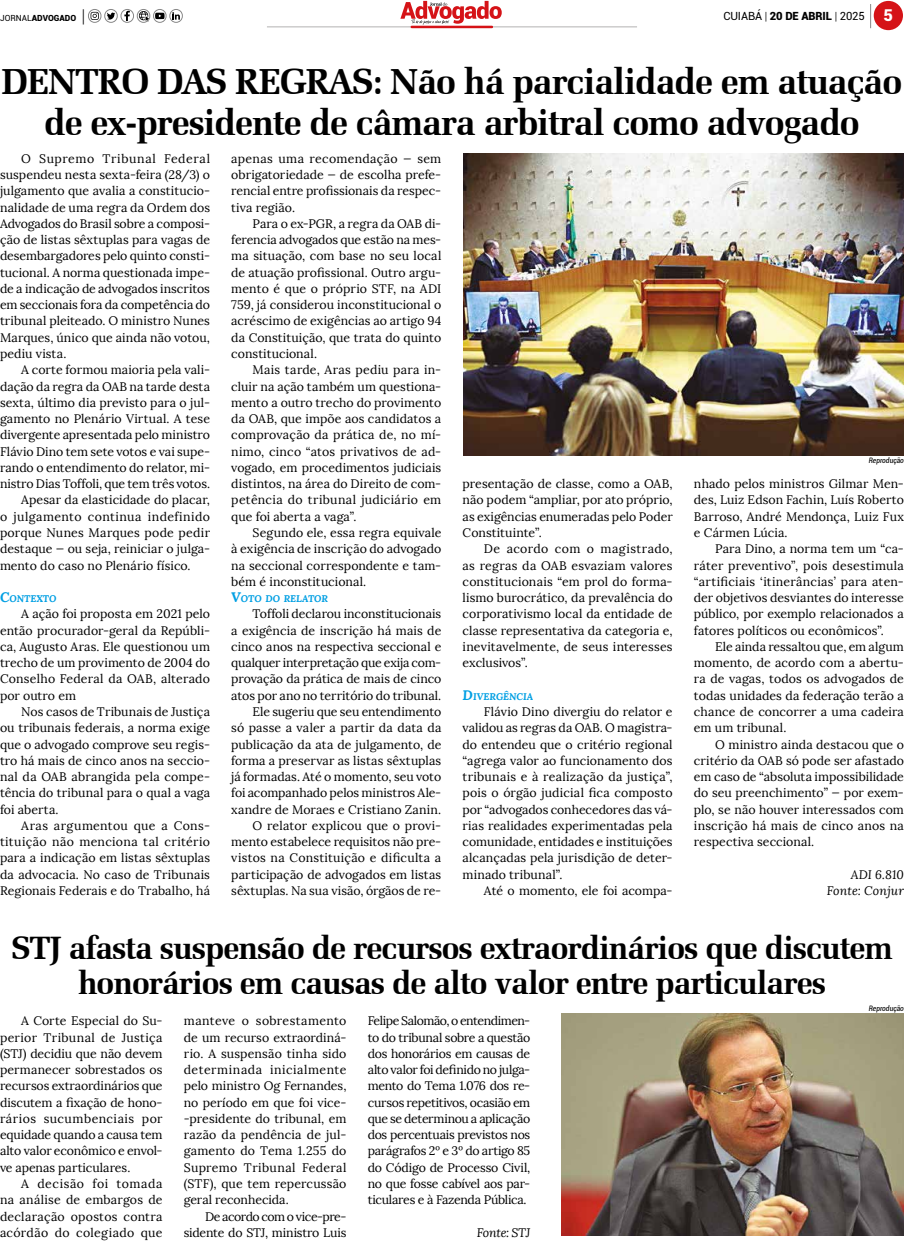
<style>
.page{position:relative;width:904px;height:1241px;background:#fff}
.page>*{position:absolute;margin:0;border:0;box-sizing:border-box;transform-origin:0 0}
.t1{font:700 36.25px/41.5px "Zapf Elliptical 711 BT";letter-spacing:-.03em;color:#000;text-align:center}
.t2{font:700 32.38px/34.8px "Zapf Elliptical 711 BT";letter-spacing:-.03em;color:#000;text-align:center}
.t3{font:12.38px/16.2px "Lora";color:#000;text-align:justify}
.t4{font:12.38px/16.2px "Lora";letter-spacing:-.025em;color:#000;text-align:right}
.t5{font:12.38px "Lora";letter-spacing:.03em;color:#000}
.t6{font:12.38px "Lora";letter-spacing:.02em;color:#000}
.t7{font:italic 12.38px/16.2px "Lora";color:#000;text-align:right}
.t8{font:italic 12.38px "Lora";letter-spacing:-.025em;color:#000}
.t9{font:11.25px "Roboto";letter-spacing:-.01em;color:#000}
.t10{font:italic 700 9.62px "Lora";color:#009fe3}
.t11{font:900 8.38px "Roboto";color:#000}
.t12{font:italic condensed 7.5px "Roboto";color:#000}
.s1{font-weight:400}
.s2{font-weight:400;font-size:17.75px}
.s3{font-weight:300}
.s4{font-weight:900}
.s5{font-weight:900;font-size:16.25px;color:#fff}
.s6{font-size:13.75px}
</style>
<div class="page">
<svg style="left:870px;top:4px;width:1px;height:24px"></svg>
<svg style="left:124px;top:11px;width:6px;height:10px"></svg>
<div style="left:120px;top:9px;width:14px;height:14px;border:1px solid #878787;border-radius:6px"></div>
<svg style="left:139px;top:11px;width:9px;height:10px"></svg>
<div style="left:137px;top:9px;width:13px;height:14px;border:1px solid #878787;border-radius:6px"></div>
<div style="left:104px;top:9px;width:14px;height:14px;border:1px solid #878787;border-radius:6px"></div>
<svg style="left:107px;top:13px;width:8px;height:7px"></svg>
<div style="left:88px;top:9px;width:13px;height:14px;border:1px solid #878787;border-radius:6px"></div>
<svg style="left:91px;top:12px;width:8px;height:8px"></svg>
<div style="left:153px;top:9px;width:13px;height:14px;border:1px solid #878787;border-radius:6px"></div>
<svg style="left:155px;top:13px;width:10px;height:6px"></svg>
<div style="left:169px;top:9px;width:14px;height:14px;border:1px solid #878787;border-radius:6px"></div>
<svg style="left:172px;top:12px;width:8px;height:8px"></svg>
<hr style="left:267px;top:27px;width:370px;height:1px;background:#b3b2b2">
<div style="left:410px;top:26px;width:83px;height:2px;border:1px solid #d51317"></div>
<svg style="left:400px;top:1px;width:101px;height:24px"></svg>
<div style="left:873px;top:1px;width:30px;height:29px;background:#d51317;border-radius:50%"></div>
<img style="left:463px;top:153px;width:441px;height:302px">
<img style="left:562px;top:1013px;width:342px;height:222px">
<p class="t11" style="left:0;top:12px;width:86px"><span class="s1">JORNAL</span>ADVOGADO <span class="s2">|</span></p>
<p class="t9" style="left:723px;top:8px;width:171px">CUIABÁ <span class="s3">|</span> <span class="s4">20 DE ABRIL</span> <span class="s3">|</span> 2025 <span class="s5">5</span></p>
<h1 class="t1" style="left:2px;top:60px;width:902px">DENTRO DAS REGRAS: Não há parcialidade em atuação de ex-presidente de câmara arbitral como advogado</h1>
<p class="t3" style="left:0;top:150px;width:211px;text-indent:21px">O Supremo Tribunal Federal suspendeu nesta sexta-feira (28/3) o julgamento que avalia a constitucio&shy;nalidade de uma regra da Ordem dos Advogados do Brasil sobre a composi&shy;ção de listas sêxtuplas para vagas de desembargadores pelo quinto consti&shy;tucional. A norma questionada impe&shy;de a indicação de advogados inscritos em seccionais fora da competência do tribunal pleiteado. O ministro Nunes Marques, único que ainda não votou, pediu vista.</p>
<p class="t3" style="left:21px;top:362px;width:190px">A corte formou maioria pela vali-</p>
<p class="t3" style="left:0;top:378px;width:211px">dação da regra da OAB na tarde desta</p>
<p class="t3" style="left:0;top:394px;width:211px">sexta, último dia previsto para o jul-</p>
<p class="t3" style="left:0;top:410px;width:211px">gamento no Plenário Virtual. A tese</p>
<p class="t3" style="left:0;top:427px;width:211px">divergente apresentada pelo ministro</p>
<p class="t3" style="left:0;top:443px;width:211px">Flávio Dino tem sete votos e vai supe-</p>
<p class="t3" style="left:0;top:459px;width:211px">rando o entendimento do relator, mi-</p>
<p class="t3" style="left:0;top:475px;width:211px">nistro Dias Toffoli, que tem três votos.</p>
<p class="t3" style="left:21px;top:492px;width:190px">Apesar da elasticidade do placar,</p>
<p class="t5" style="left:0;top:508px;width:211px">o julgamento continua indefinido</p>
<p class="t6" style="left:0;top:525px;width:211px">porque Nunes Marques pode pedir</p>
<p class="t3" style="left:0;top:540px;width:211px">destaque — ou seja, reiniciar o julga-</p>
<p class="t3" style="left:0;top:557px;width:192px">mento do caso no Plenário físico.</p>
<p class="t10" style="left:0;top:592px;width:58px"><span class="s6">C</span>ONTEXTO</p>
<p class="t3" style="left:0;top:606px;width:211px;text-indent:21px">A ação foi proposta em 2021 pelo então procurador-geral da Repúbli&shy;ca, Augusto Aras. Ele questionou um trecho de um provimento de 2004 do Conselho Federal da OAB, alterado por outro em</p>
<p class="t3" style="left:0;top:703px;width:211px;text-indent:21px">Nos casos de Tribunais de Justiça ou tribunais federais, a norma exige que o advogado comprove seu regis&shy;tro há mais de cinco anos na seccio&shy;nal da OAB abrangida pela compe&shy;tência do tribunal para o qual a vaga foi aberta.</p>
<p class="t3" style="left:0;top:817px;width:211px;text-indent:21px">Aras argumentou que a Cons&shy;tituição não menciona tal critério para a indicação em listas sêxtuplas da advocacia. No caso de Tribunais Regionais Federais e do Trabalho, há</p>
<p class="t3" style="left:231px;top:150px;width:211px">apenas uma recomendação — sem obrigatoriedade — de escolha prefe&shy;rencial entre profissionais da respec&shy;tiva região.</p>
<p class="t3" style="left:231px;top:215px;width:211px;text-indent:21px">Para o ex-PGR, a regra da OAB di&shy;ferencia advogados que estão na mes&shy;ma situação, com base no seu local de atuação profissional. Outro argu&shy;mento é que o próprio STF, na ADI 759, já considerou inconstitucional o acréscimo de exigências ao artigo 94 da Constituição, que trata do quinto constitucional.</p>
<p class="t3" style="left:231px;top:362px;width:211px;text-indent:21px">Mais tarde, Aras pediu para in&shy;cluir na ação também um questiona&shy;mento a outro trecho do provimento da OAB, que impõe aos candidatos a comprovação da prática de, no mí&shy;nimo, cinco “atos privativos de ad&shy;vogado, em procedimentos judiciais distintos, na área do Direito de com&shy;petência do tribunal judiciário em que foi aberta a vaga”.</p>
<p class="t3" style="left:231px;top:524px;width:211px;text-indent:21px">Segundo ele, essa regra equivale à exigência de inscrição do advogado na seccional correspondente e tam&shy;bém é inconstitucional.</p>
<p class="t10" style="left:231px;top:592px;width:98px"><span class="s6">V</span>OTO DO RELATOR</p>
<p class="t3" style="left:231px;top:606px;width:211px;text-align:right">Toffoli declarou inconstitucionais<br>a exigência de inscrição há mais de cinco anos na respectiva seccional e qualquer interpretação que exija com&shy;provação da prática de mais de cinco atos por ano no território do tribunal.<br>Ele sugeriu que seu entendimento<br>só passe a valer a partir da data da publicação da ata de julgamento, de forma a preservar as listas sêxtuplas já formadas. Até o momento, seu voto foi acompanhado pelos ministros Ale&shy;xandre de Moraes e Cristiano Zanin.<br>O relator explicou que o provi&shy;mento estabelece requisitos não pre&shy;vistos na Constituição e dificulta a participação de advogados em listas sêxtuplas. Na sua visão, órgãos de re-</p>
<p class="t12" style="left:868px;top:454px;width:37px">Reprodução</p>
<p class="t3" style="left:694px;top:475px;width:211px">nhado pelos ministros Gilmar Men&shy;des, Luiz Edson Fachin, Luís Roberto Barroso, André Mendonça, Luiz Fux e Cármen Lúcia.</p>
<p class="t3" style="left:694px;top:540px;width:211px;text-indent:21px">Para Dino, a norma tem um “ca&shy;ráter preventivo”, pois desestimula “artificiais ‘itinerâncias’ para aten&shy;der objetivos desviantes do interesse público, por exemplo relacionados a fatores políticos ou econômicos”.</p>
<p class="t3" style="left:694px;top:638px;width:211px;text-indent:21px">Ele ainda ressaltou que, em algum momento, de acordo com a abertu&shy;ra de vagas, todos os advogados de todas unidades da federação terão a chance de concorrer a uma cadeira em um tribunal.</p>
<p class="t3" style="left:694px;top:736px;width:211px;text-indent:21px">O ministro ainda destacou que o critério da OAB só pode ser afastado em caso de “absoluta impossibilidade do seu preenchimento” — por exem&shy;plo, se não houver interessados com inscrição há mais de cinco anos na respectiva seccional.</p>
<p class="t7" style="left:826px;top:866px;width:79px">ADI 6.810<br>Fonte: Conjur</p>
<h2 class="t2" style="left:11px;top:930px;width:883px">STJ afasta suspensão de recursos extraordinários que discutem honorários em causas de alto valor entre particulares</h2>
<p class="t3" style="left:0;top:1012px;width:164px;text-indent:21px">A Corte Especial do Su&shy;perior Tribunal de Justiça (STJ) decidiu que não devem permanecer sobrestados os recursos extraordinários que discutem a fixação de hono&shy;rários sucumbenciais por equidade quando a causa tem alto valor econômico e envol&shy;ve apenas particulares.</p>
<p class="t3" style="left:0;top:1175px;width:164px;text-indent:21px">A decisão foi tomada na análise de embargos de declaração opostos contra acórdão do colegiado que</p>
<p class="t3" style="left:462px;top:475px;width:211px">presentação de classe, como a OAB, não podem “ampliar, por ato próprio, as exigências enumeradas pelo Poder Constituinte”.</p>
<p class="t3" style="left:462px;top:540px;width:211px;text-indent:21px">De acordo com o magistrado, as regras da OAB esvaziam valores constitucionais “em prol do forma&shy;lismo burocrático, da prevalência do corporativismo local da entidade de classe representativa da categoria e, inevitavelmente, de seus interesses exclusivos”.</p>
<p class="t10" style="left:462px;top:689px;width:72px"><span class="s6">D</span>IVERGÊNCIA</p>
<p class="t3" style="left:462px;top:703px;width:211px;text-indent:21px">Flávio Dino divergiu do relator e validou as regras da OAB. O magistra&shy;do entendeu que o critério regional “agrega valor ao funcionamento dos tribunais e à realização da justiça”, pois o órgão judicial fica composto por “advogados conhecedores das vá&shy;rias realidades experimentadas pela comunidade, entidades e instituições alcançadas pela jurisdição de deter&shy;minado tribunal”.</p>
<p class="t3" style="left:484px;top:882px;width:190px">Até o momento, ele foi acompa-</p>
<p class="t12" style="left:868px;top:1003px;width:37px">Reprodução</p>
<p class="t3" style="left:368px;top:1012px;width:164px">Felipe Salomão, o entendimen&shy;to do tribunal sobre a questão dos honorários em causas de alto valor foi definido no julga&shy;mento do Tema 1.076 dos re&shy;cursos repetitivos, ocasião em que se determinou a aplicação dos percentuais previstos nos parágrafos 2º e 3º do artigo 85 do Código de Processo Civil, no que fosse cabível aos par&shy;ticulares e à Fazenda Pública.</p>
<p class="t8" style="left:477px;top:1224px;width:55px">Fonte: STJ</p>
<p class="t3" style="left:184px;top:1012px;width:164px">manteve o sobrestamento de um recurso extraordiná&shy;rio. A suspensão tinha sido determinada inicialmente pelo ministro Og Fernandes, no período em que foi vice--presidente do tribunal, em razão da pendência de jul&shy;gamento do Tema 1.255 do Supremo Tribunal Federal (STF), que tem repercussão geral reconhecida.</p>
<p class="t4" style="left:184px;top:1207px;width:164px">De acordo com o vice-pre&shy;sidente do STJ, ministro Luis</p>
</div>
